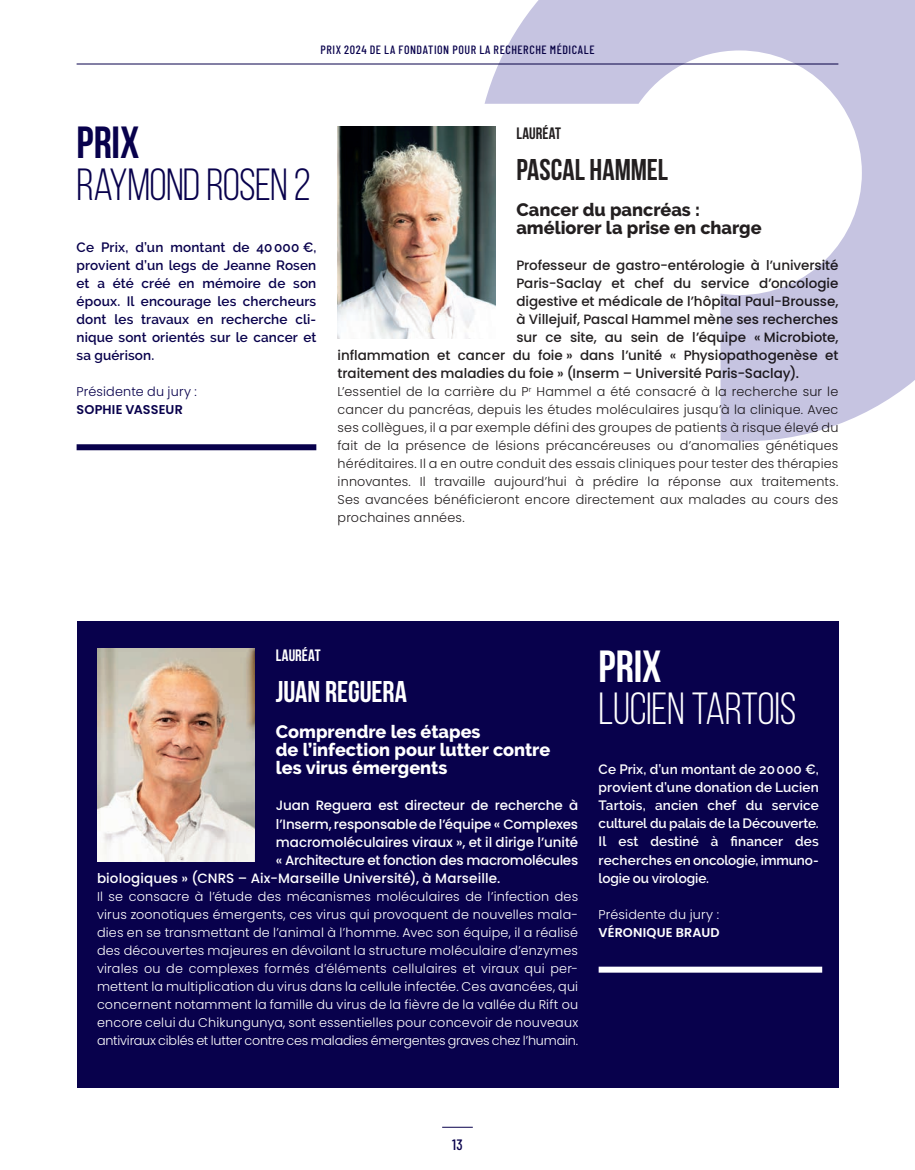
<style>
.page{position:relative;width:915px;height:1170px;background:#fff}
.page>*{position:absolute;margin:0;border:0;box-sizing:border-box;transform-origin:0 0}
.t1{font:45px "Bebas Neue";letter-spacing:-.015em;color:#08014c}
.t2{font:45px "Bebas Neue";letter-spacing:-.005em;color:#fff}
.t3{font:700 45px "Bebas Neue";color:#08014c}
.t4{font:700 45px "Bebas Neue";color:#fff}
.t5{font:30px "Bebas Neue";color:#231f20}
.t6{font:30px "Bebas Neue";letter-spacing:-.005em;color:#fff}
.t7{font:800 18px/18px "Raleway";color:#fff}
.t8{font:800 18px/18px "Raleway";color:#231f20}
.t9{font:700 16.5px "Bebas Neue";letter-spacing:.005em;color:#fff}
.t10{font:700 16.5px "Bebas Neue";letter-spacing:.005em;color:#231f20}
.t11{font:500 15px "Barlow Condensed";color:#08014c}
.t12{font:500 13.5px "Poppins";letter-spacing:-.005em;color:#231f20}
.t13{font:500 13.5px "Poppins";letter-spacing:-.01em;color:#fff}
.t14{font:600 13.5px/18px "Raleway";letter-spacing:-.01em;color:#fff;text-align:justify}
.t15{font:600 13.5px/18px "Raleway";letter-spacing:.01em;color:#08014c;text-align:justify}
.t16{font:300 12.75px/18px "Poppins";letter-spacing:-.015em;color:#fff;text-align:justify}
.t17{font:300 12.75px/18px "Poppins";letter-spacing:.015em;color:#231f20;text-align:justify}
.t18{font:300 12.75px "Poppins";letter-spacing:.015em;color:#08014c}
.t19{font:300 12.75px "Poppins";letter-spacing:.015em;color:#fff}
.t20{font:600 12.75px "Poppins";letter-spacing:.015em;color:#fff}
.t21{font:600 12.75px "Poppins";letter-spacing:.01em;color:#08014c}
.t22{font:500 12px "Barlow Condensed";letter-spacing:.045em;color:#08014c}
</style>
<div class="page">
<hr style="left:442px;top:1126px;width:30px;height:1px;background:#08014c">
<hr style="left:77px;top:64px;width:761px;height:1px;background:#08014c">
<div style="left:77px;top:621px;width:761px;height:466px;background:#08014c"></div>
<div style="left:77px;top:444px;width:239px;height:6px;background:#08014c"></div>
<img style="left:337px;top:126px;width:147px;height:213px">
<img style="left:97px;top:648px;width:157px;height:213px">
<svg style="left:484px;top:0;width:430px;height:441px"></svg>
<div style="left:598px;top:966px;width:223px;height:6px;background:#fff"></div>
<p class="t22" style="left:320px;top:41px;width:275px">PRIX 2024 DE LA FONDATION POUR LA RECHERCHE MÉDICALE</p>
<p class="t3" style="left:77px;top:117px;width:64px">PRIX</p>
<p class="t1" style="left:77px;top:160px;width:236px">RAYMOND ROSEN 2</p>
<p class="t10" style="left:516px;top:125px;width:46px">LAURÉAT</p>
<p class="t5" style="left:516px;top:153px;width:153px">PASCAL HAMMEL</p>
<p class="t8" style="left:516px;top:201px;width:247px">Cancer du pancréas : améliorer la prise en charge</p>
<p class="t15" style="left:77px;top:238px;width:241px">Ce Prix, d’un montant de 40000 €, provient d’un legs de Jeanne Rosen et a été créé en mémoire de son époux. Il encourage les chercheurs dont les travaux en recherche cli&shy;nique sont orientés sur le cancer et sa guérison.</p>
<p class="t18" style="left:77px;top:384px;width:122px">Présidente du jury :</p>
<p class="t21" style="left:77px;top:402px;width:108px">SOPHIE VASSEUR</p>
<p class="t12" style="left:516px;top:257px;width:323px">Professeur de gastro-entérologie à l’université</p>
<p class="t12" style="left:516px;top:275px;width:323px">Paris-Saclay et chef du service d’oncologie</p>
<p class="t12" style="left:516px;top:293px;width:323px">digestive et médicale de l’hôpital Paul-Brousse,</p>
<p class="t12" style="left:516px;top:311px;width:323px">à Villejuif, Pascal Hammel mène ses recherches</p>
<p class="t12" style="left:516px;top:329px;width:323px">sur ce site, au sein de l’équipe « Microbiote,</p>
<p class="t12" style="left:337px;top:347px;width:502px">inflammation et cancer du foie » dans l’unité « Physiopathogenèse et</p>
<p class="t12" style="left:337px;top:365px;width:462px">traitement des maladies du foie » (Inserm – Université Paris-Saclay).</p>
<p class="t17" style="left:337px;top:383px;width:502px">L’essentiel de la carrière du P<sup>r</sup> Hammel a été consacré à la recherche sur le cancer du pancréas, depuis les études moléculaires jusqu’à la clinique. Avec ses collègues, il a par exemple défini des groupes de patients à risque élevé du fait de la présence de lésions précancéreuses ou d’anomalies génétiques héréditaires. Il a en outre conduit des essais cliniques pour tester des thérapies innovantes. Il travaille aujourd’hui à prédire la réponse aux traitements.<br>Ses avancées bénéficieront encore directement aux malades au cours des prochaines années.</p>
<p class="t9" style="left:276px;top:646px;width:46px">LAURÉAT</p>
<p class="t6" style="left:276px;top:675px;width:133px">JUAN REGUERA</p>
<p class="t7" style="left:276px;top:723px;width:276px">Comprendre les étapes<br>de l’infection pour lutter contre les virus émergents</p>
<p class="t13" style="left:276px;top:797px;width:304px">Juan Reguera est directeur de recherche à</p>
<p class="t13" style="left:276px;top:815px;width:304px">l’Inserm, responsable de l’équipe « Complexes</p>
<p class="t13" style="left:276px;top:833px;width:304px">macromoléculaires viraux », et il dirige l’unité</p>
<p class="t13" style="left:276px;top:851px;width:304px">« Architecture et fonction des macromolécules</p>
<p class="t13" style="left:97px;top:869px;width:404px">biologiques » (CNRS – Aix-Marseille Université), à Marseille.</p>
<p class="t16" style="left:97px;top:887px;width:482px">Il se consacre à l’étude des mécanismes moléculaires de l’infection des virus zoonotiques émergents, ces virus qui provoquent de nouvelles mala&shy;dies en se transmettant de l’animal à l’homme. Avec son équipe, il a réalisé des découvertes majeures en dévoilant la structure moléculaire d’enzymes virales ou de complexes formés d’éléments cellulaires et viraux qui per&shy;mettent la multiplication du virus dans la cellule infectée. Ces avancées, qui concernent notamment la famille du virus de la fièvre de la vallée du Rift ou encore celui du Chikungunya, sont essentielles pour concevoir de nouveaux antiviraux ciblés et lutter contre ces maladies émergentes graves chez l’humain.</p>
<p class="t4" style="left:598px;top:642px;width:64px">PRIX</p>
<p class="t2" style="left:598px;top:684px;width:199px">LUCIEN TARTOIS</p>
<p class="t14" style="left:598px;top:760px;width:221px">Ce Prix, d’un montant de 20000 €, provient d’une donation de Lucien Tartois, ancien chef du service culturel du palais de la Découverte.<br>Il est destiné à financer des recherches en oncologie, immuno&shy;logie ou virologie.</p>
<p class="t19" style="left:598px;top:906px;width:122px">Présidente du jury :</p>
<p class="t20" style="left:598px;top:924px;width:123px">VÉRONIQUE BRAUD</p>
<p class="t11" style="left:452px;top:1133px;width:12px">13</p>
</div>
